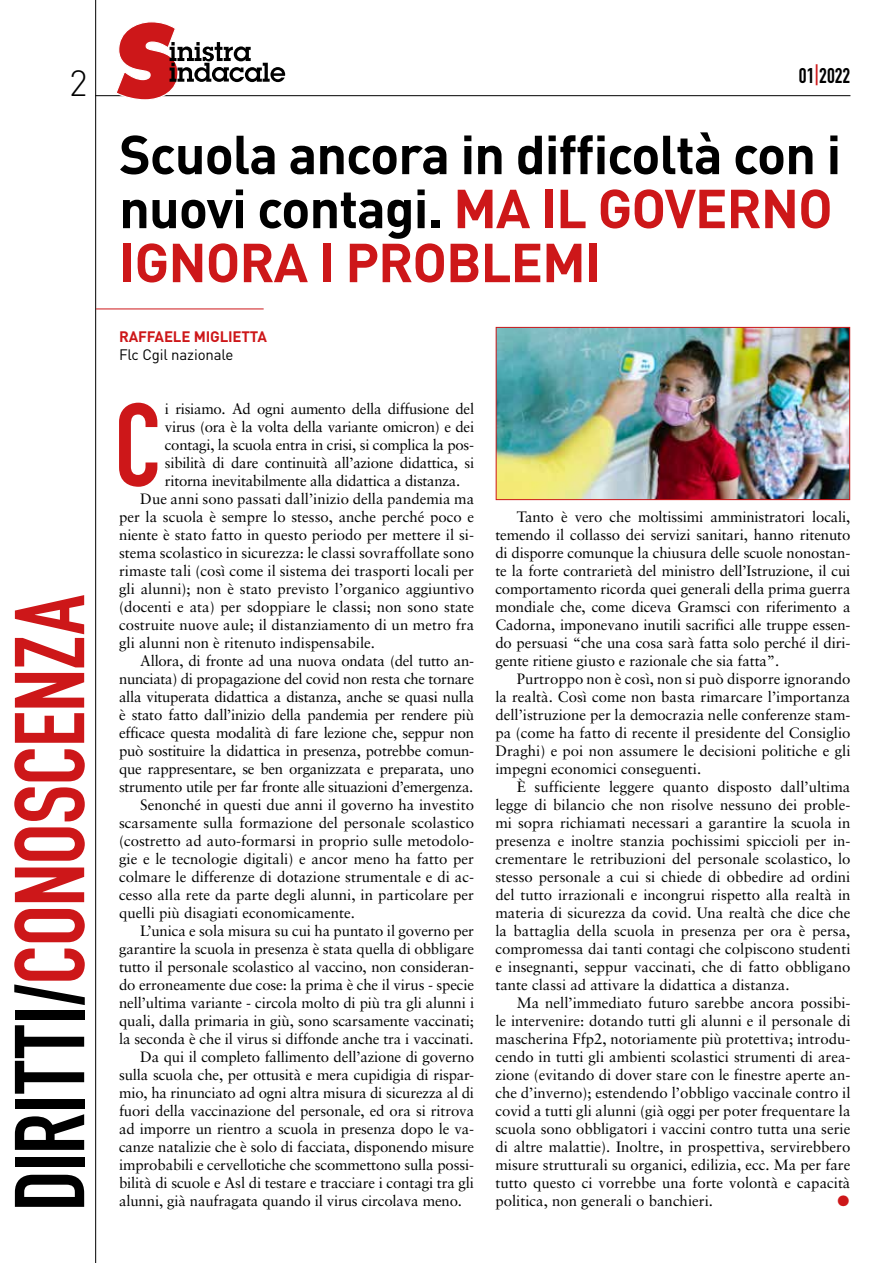
<style>
.page{position:relative;width:893px;height:1263px;background:#fff}
.page>*{position:absolute;margin:0;border:0;box-sizing:border-box;transform-origin:0 0}
.t1{font:116.1px "DIN Engschrift Std";color:#cd1719}
.t2{font:97.35px "DIN Engschrift Std";letter-spacing:-.01em;color:#cd1719}
.t3{font:700 54px/54px "DIN";letter-spacing:-.02em;color:#000}
.t4{font:300 36px "DIN";color:#000}
.t5{font:21px "DIN Engschrift Std";color:#000}
.t6{font:15px/18px "Sabon";letter-spacing:-.01em;color:#000;text-align:justify}
.t7{font:700 15px "DIN";letter-spacing:-.01em;color:#cd1719}
.t8{font:15px "DIN";letter-spacing:-.01em;color:#000}
.t9{font:15px "Zapf Dingbats";color:#cd1719}
.s1{color:#000}
.s2{color:#cd1719}
</style>
<div class="page">
<hr style="left:95px;top:95px;width:755px;height:1px;background:#000">
<svg style="left:115px;top:22px;width:170px;height:78px"></svg>
<hr style="left:95px;top:0;width:1px;height:1263px;background:#000">
<hr style="left:96px;top:309px;width:168px;height:1px;background:#cd1719">
<img style="left:498px;top:329px;width:350px;height:169px">
<div style="left:496px;top:327px;width:354px;height:173px;border:1px solid #cd1719"></div>
<h3 class="t4" style="left:69px;top:61px;width:20px">2</h3>
<h2 class="t2" style="left:-7px;top:1211px;width:618px;rotate:-90deg"><span class="s1">DIRITTI/</span>CONOSCENZA</h2>
<h3 class="t5" style="left:799px;top:63px;width:53px">01<span class="s2">|</span>2022</h3>
<h3 class="t3" style="left:119px;top:125px;width:724px">Scuola ancora in difficoltà con i nuovi contagi. <span class="s2">MA IL GOVERNO<br>IGNORA I PROBLEMI</span></h3>
<p class="t7" style="left:119px;top:327px;width:149px">RAFFAELE MIGLIETTA</p>
<p class="t8" style="left:119px;top:345px;width:116px">Flc Cgil nazionale</p>
<h1 class="t1" style="left:114px;top:377px;width:49px">C</h1>
<p class="t6" style="left:165px;top:400px;width:311px">i risiamo. Ad ogni aumento della diffusione del</p>
<p class="t6" style="left:165px;top:418px;width:311px">virus (ora è la volta della variante omicron) e dei</p>
<p class="t6" style="left:165px;top:436px;width:311px">contagi, la scuola entra in crisi, si complica la pos-</p>
<p class="t6" style="left:165px;top:454px;width:311px">sibilità di dare continuità all’azione didattica, si</p>
<p class="t6" style="left:165px;top:472px;width:297px">ritorna inevitabilmente alla didattica a distanza.</p>
<p class="t6" style="left:140px;top:490px;width:335px">Due anni sono passati dall’inizio della pandemia ma</p>
<p class="t6" style="left:119px;top:508px;width:357px">per la scuola è sempre lo stesso, anche perché poco e</p>
<p class="t6" style="left:119px;top:526px;width:357px">niente è stato fatto in questo periodo per mettere il si-</p>
<p class="t6" style="left:119px;top:544px;width:357px">stema scolastico in sicurezza: le classi sovraffollate sono</p>
<p class="t6" style="left:119px;top:562px;width:357px">rimaste tali (così come il sistema dei trasporti locali per</p>
<p class="t6" style="left:119px;top:580px;width:357px">gli alunni); non è stato previsto l’organico aggiuntivo</p>
<p class="t6" style="left:119px;top:598px;width:357px">(docenti e ata) per sdoppiare le classi; non sono state</p>
<p class="t6" style="left:119px;top:616px;width:357px">costruite nuove aule; il distanziamento di un metro fra</p>
<p class="t6" style="left:119px;top:634px;width:257px">gli alunni non è ritenuto indispensabile.</p>
<p class="t6" style="left:140px;top:652px;width:335px">Allora, di fronte ad una nuova ondata (del tutto an-</p>
<p class="t6" style="left:119px;top:670px;width:357px">nunciata) di propagazione del covid non resta che tornare</p>
<p class="t6" style="left:119px;top:688px;width:357px">alla vituperata didattica a distanza, anche se quasi nulla</p>
<p class="t6" style="left:119px;top:706px;width:357px">è stato fatto dall’inizio della pandemia per rendere più</p>
<p class="t6" style="left:119px;top:724px;width:357px">efficace questa modalità di fare lezione che, seppur non</p>
<p class="t6" style="left:119px;top:742px;width:357px">può sostituire la didattica in presenza, potrebbe comun-</p>
<p class="t6" style="left:119px;top:760px;width:357px">que rappresentare, se ben organizzata e preparata, uno</p>
<p class="t6" style="left:119px;top:778px;width:356px">strumento utile per far fronte alle situazioni d’emergenza.</p>
<p class="t6" style="left:140px;top:796px;width:335px">Senonché in questi due anni il governo ha investito</p>
<p class="t6" style="left:119px;top:814px;width:357px">scarsamente sulla formazione del personale scolastico</p>
<p class="t6" style="left:119px;top:832px;width:357px">(costretto ad auto-formarsi in proprio sulle metodolo-</p>
<p class="t6" style="left:119px;top:850px;width:357px">gie e le tecnologie digitali) e ancor meno ha fatto per</p>
<p class="t6" style="left:119px;top:868px;width:357px">colmare le differenze di dotazione strumentale e di ac-</p>
<p class="t6" style="left:119px;top:886px;width:357px">cesso alla rete da parte degli alunni, in particolare per</p>
<p class="t6" style="left:119px;top:904px;width:237px">quelli più disagiati economicamente.</p>
<p class="t6" style="left:140px;top:922px;width:335px">L’unica e sola misura su cui ha puntato il governo per</p>
<p class="t6" style="left:119px;top:940px;width:357px">garantire la scuola in presenza è stata quella di obbligare</p>
<p class="t6" style="left:119px;top:958px;width:357px">tutto il personale scolastico al vaccino, non consideran-</p>
<p class="t6" style="left:119px;top:976px;width:357px">do erroneamente due cose: la prima è che il virus - specie</p>
<p class="t6" style="left:119px;top:994px;width:357px">nell’ultima variante - circola molto di più tra gli alunni i</p>
<p class="t6" style="left:119px;top:1012px;width:357px">quali, dalla primaria in giù, sono scarsamente vaccinati;</p>
<p class="t6" style="left:119px;top:1030px;width:356px">la seconda è che il virus si diffonde anche tra i vaccinati.</p>
<p class="t6" style="left:140px;top:1048px;width:335px">Da qui il completo fallimento dell’azione di governo</p>
<p class="t6" style="left:119px;top:1066px;width:357px">sulla scuola che, per ottusità e mera cupidigia di rispar-</p>
<p class="t6" style="left:119px;top:1084px;width:357px">mio, ha rinunciato ad ogni altra misura di sicurezza al di</p>
<p class="t6" style="left:119px;top:1102px;width:357px">fuori della vaccinazione del personale, ed ora si ritrova</p>
<p class="t6" style="left:119px;top:1120px;width:357px">ad imporre un rientro a scuola in presenza dopo le va-</p>
<p class="t6" style="left:119px;top:1138px;width:357px">canze natalizie che è solo di facciata, disponendo misure</p>
<p class="t6" style="left:119px;top:1156px;width:357px">improbabili e cervellotiche che scommettono sulla possi-</p>
<p class="t6" style="left:119px;top:1174px;width:357px">bilità di scuole e Asl di testare e tracciare i contagi tra gli</p>
<p class="t6" style="left:119px;top:1192px;width:344px">alunni, già naufragata quando il virus circolava meno.</p>
<p class="t6" style="left:495px;top:508px;width:357px;text-indent:21px">Tanto è vero che moltissimi amministratori locali, temendo il collasso dei servizi sanitari, hanno ritenuto di disporre comunque la chiusura delle scuole nonostan&shy;te la forte contrarietà del ministro dell’Istruzione, il cui comportamento ricorda quei generali della prima guerra mondiale che, come diceva Gramsci con riferimento a Cadorna, imponevano inutili sacrifici alle truppe essen&shy;do persuasi “che una cosa sarà fatta solo perché il diri&shy;gente ritiene giusto e razionale che sia fatta”.</p>
<p class="t6" style="left:495px;top:670px;width:357px;text-indent:21px">Purtroppo non è così, non si può disporre ignorando la realtà. Così come non basta rimarcare l’importanza dell’istruzione per la democrazia nelle conferenze stam&shy;pa (come ha fatto di recente il presidente del Consiglio Draghi) e poi non assumere le decisioni politiche e gli impegni economici conseguenti.</p>
<p class="t6" style="left:495px;top:778px;width:357px;text-indent:21px">È sufficiente leggere quanto disposto dall’ultima legge di bilancio che non risolve nessuno dei proble&shy;mi sopra richiamati necessari a garantire la scuola in presenza e inoltre stanzia pochissimi spiccioli per in&shy;crementare le retribuzioni del personale scolastico, lo stesso personale a cui si chiede di obbedire ad ordini del tutto irrazionali e incongrui rispetto alla realtà in materia di sicurezza da covid. Una realtà che dice che la battaglia della scuola in presenza per ora è persa, compromessa dai tanti contagi che colpiscono studenti e insegnanti, seppur vaccinati, che di fatto obbligano tante classi ad attivare la didattica a distanza.</p>
<p class="t6" style="left:495px;top:994px;width:357px;text-indent:21px">Ma nell’immediato futuro sarebbe ancora possibi&shy;le intervenire: dotando tutti gli alunni e il personale di mascherina Ffp2, notoriamente più protettiva; introdu&shy;cendo in tutti gli ambienti scolastici strumenti di area&shy;zione (evitando di dover stare con le finestre aperte an&shy;che d’inverno); estendendo l’obbligo vaccinale contro il covid a tutti gli alunni (già oggi per poter frequentare la scuola sono obbligatori i vaccini contro tutta una serie di altre malattie). Inoltre, in prospettiva, servirebbero misure strutturali su organici, edilizia, ecc. Ma per fare tutto questo ci vorrebbe una forte volontà e capacità politica, non generali o banchieri.</p>
<p class="t9" style="left:838px;top:1194px;width:13px">●</p>
</div>
